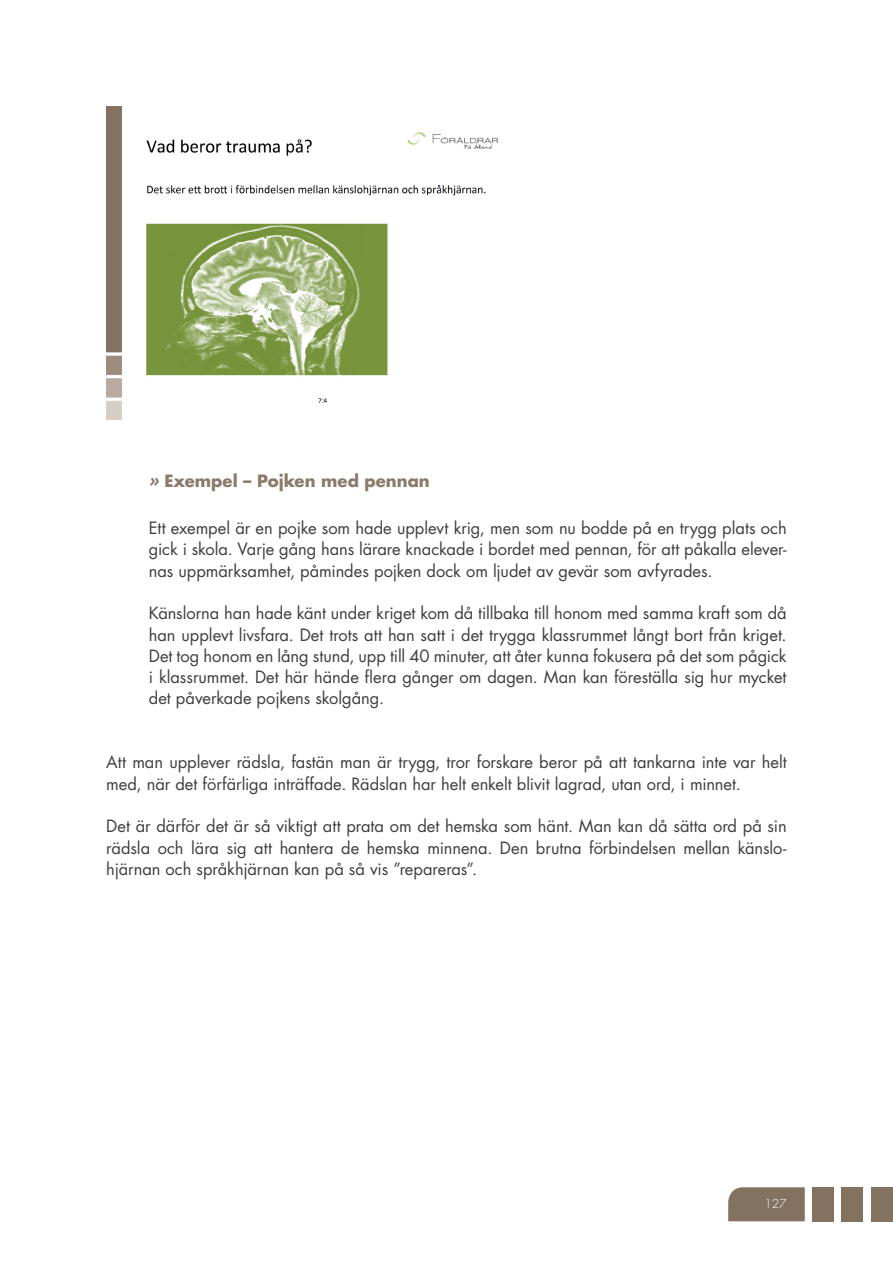
<style>
.page{position:relative;width:893px;height:1263px;background:#fff}
.page>*{position:absolute;margin:0;border:0;box-sizing:border-box;transform-origin:0 0}
.brödtext_-_exempel{font:16.5px/21.3px "Futura";color:#3e3e3f;text-align:justify}
.brödtext{font:16.5px/21.3px "Futura";letter-spacing:-.005em;color:#3e3e3f}
.Exempelrubrik{font:700 16.5px "Futura";color:#8b7b6a}
.t1{font:300 12px "Futura";color:#fff}
.s1{font-style:italic}
</style>
<div class="page">
<div style="left:728px;top:1187px;width:77px;height:34px;background:#82725f"></div>
<div style="left:841px;top:1187px;width:21px;height:34px;background:#82725f"></div>
<div style="left:812px;top:1187px;width:21px;height:34px;background:#82725f"></div>
<div style="left:872px;top:1187px;width:21px;height:34px;background:#82725f"></div>
<img style="left:106px;top:106px;width:392px;height:313px">
<p class="Exempelrubrik" style="left:149px;top:470px;width:282px"><span class="s1">»</span> Exempel – Pojken med pennan</p>
<p class="brödtext_-_exempel" style="left:149px;top:517px;width:639px">Ett exempel är en pojke som hade upplevt krig, men som nu bodde på en trygg plats och gick i skola. Varje gång hans lärare knackade i bordet med pennan, för att påkalla elever&shy;nas uppmärksamhet, påmindes pojken dock om ljudet av gevär som avfyrades.</p>
<p class="brödtext_-_exempel" style="left:149px;top:603px;width:639px">Känslorna han hade känt under kriget kom då tillbaka till honom med samma kraft som då han upplevt livsfara. Det trots att han satt i det trygga klassrummet långt bort från kriget.<br>Det tog honom en lång stund, upp till 40 minuter, att åter kunna fokusera på det som pågick i klassrummet. Det här hände flera gånger om dagen. Man kan föreställa sig hur mycket det påverkade pojkens skolgång.</p>
<p class="brödtext" style="left:106px;top:752px;width:682px">Att man upplever rädsla, fastän man är trygg, tror forskare beror på att tankarna inte var helt med, när det förfärliga inträffade. Rädslan har helt enkelt blivit lagrad, utan ord, i minnet.</p>
<p class="brödtext" style="left:106px;top:816px;width:682px;text-align:justify">Det är därför det är så viktigt att prata om det hemska som hänt. Man kan då sätta ord på sin rädsla och lära sig att hantera de hemska minnena. Den brutna förbindelsen mellan känslo&shy;hjärnan och språkhjärnan kan på så vis ”repareras”.</p>
<p class="t1" style="left:764px;top:1197px;width:24px">127</p>
</div>
